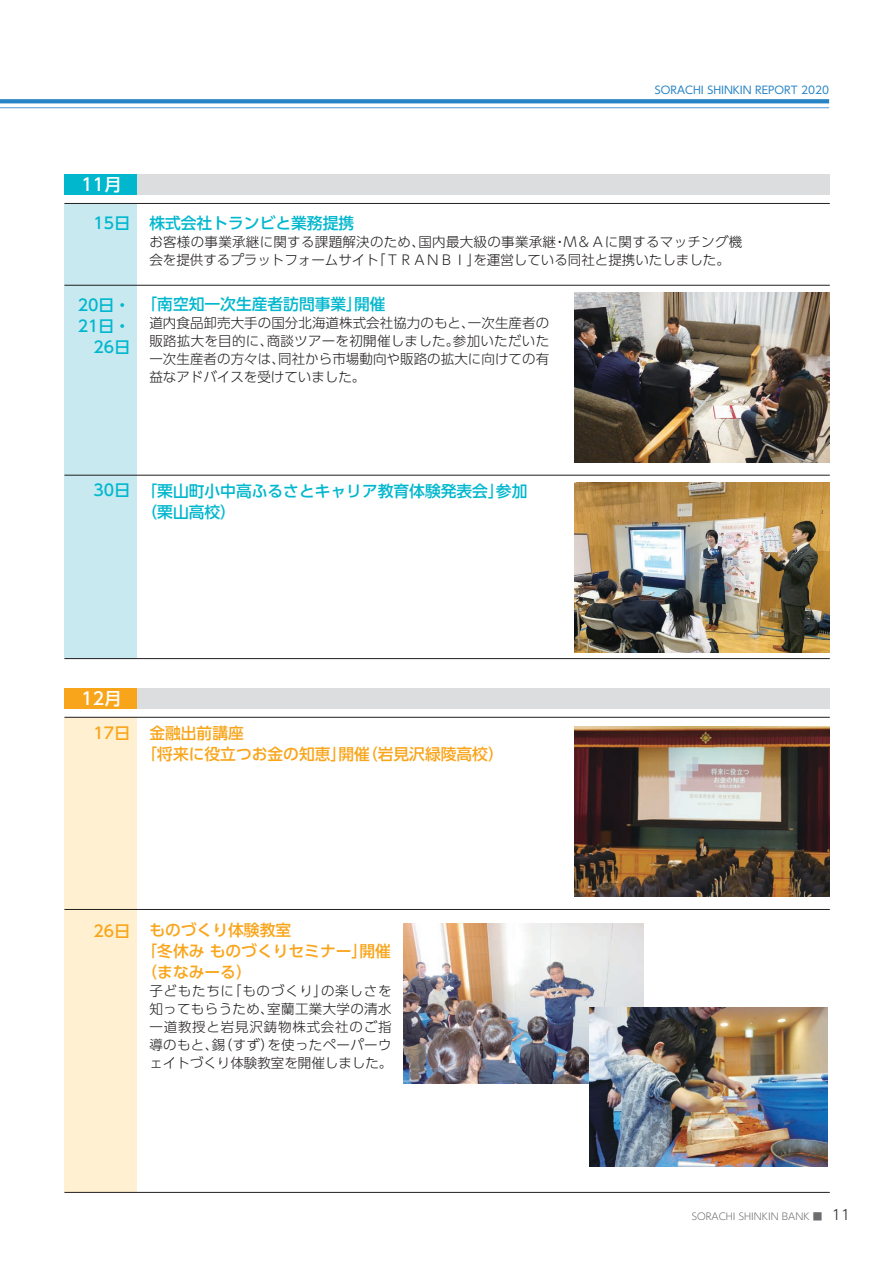
<style>
.page{position:relative;width:893px;height:1263px;background:#fff}
.page>*{position:absolute;margin:0;border:0;box-sizing:border-box;transform-origin:0 0}
.t1{font:500 17.25px "UD Shin Go Pro";color:#fff}
.t2{font:500 15.75px/21px "UD Shin Go Pro";color:#00b7ce;text-align:right}
.t3{font:500 15.75px/21px "UD Shin Go Pro";color:#f9a51b}
.t4{font:300 13.5px/18px "UD Shin Go Pro";letter-spacing:.005em;color:#231f20;text-align:justify}
.t5{font:10.65px "UD Shin Go Pro";color:#2783c5}
.t6{font:300 9.6px "UD Shin Go Pro";color:#6c6d70}
.s1{font-size:13.8px;color:#231f20}
</style>
<div class="page">
<div style="left:64px;top:203px;width:72px;height:456px;background:#c8e9f0"></div>
<div style="left:64px;top:717px;width:72px;height:475px;background:#fef0d0"></div>
<div style="left:64px;top:174px;width:765px;height:21px;background:#dcdddf"></div>
<div style="left:64px;top:174px;width:72px;height:21px;background:#00b7ce"></div>
<hr style="left:64px;top:285px;width:766px;height:1px;background:#231f20">
<hr style="left:64px;top:203px;width:766px;height:1px;background:#231f20">
<div style="left:64px;top:688px;width:765px;height:21px;background:#dcdddf"></div>
<div style="left:64px;top:688px;width:72px;height:21px;background:#f9a51b"></div>
<hr style="left:64px;top:717px;width:766px;height:1px;background:#231f20">
<hr style="left:64px;top:658px;width:766px;height:1px;background:#231f20">
<hr style="left:64px;top:475px;width:766px;height:1px;background:#231f20">
<hr style="left:64px;top:909px;width:766px;height:1px;background:#231f20">
<img style="left:404px;top:924px;width:240px;height:160px">
<img style="left:589px;top:1007px;width:238px;height:159px">
<img style="left:574px;top:292px;width:255px;height:170px">
<img style="left:574px;top:483px;width:255px;height:170px">
<img style="left:574px;top:726px;width:255px;height:170px">
<svg style="left:0;top:99px;width:829px;height:4px;background:#2f88c7"></svg>
<hr style="left:0;top:107px;width:829px;height:1px;background:#79aede">
<hr style="left:64px;top:1192px;width:766px;height:1px;background:#231f20">
<p class="t5" style="left:655px;top:81px;width:176px">SORACHI SHINKIN REPORT 2020</p>
<p class="t1" style="left:82px;top:171px;width:42px">11月</p>
<p class="t2" style="left:94px;top:212px;width:38px">15日</p>
<p class="t2" style="left:78px;top:294px;width:54px">20日・<br>21日・<br>26日</p>
<p class="t2" style="left:149px;top:212px;width:206px">株式会社トランビと業務提携</p>
<p class="t4" style="left:149px;top:232px;width:594px">お客様の事業承継に関する課題解決のため、国内最大級の事業承継・Ｍ＆Ａに関するマッチング機会を提供するプラットフォームサイト「ＴＲＡＮＢＩ」を運営している同社と提携いたしました。</p>
<p class="t2" style="left:142px;top:293px;width:246px">「南空知一次生産者訪問事業」開催</p>
<p class="t4" style="left:149px;top:314px;width:401px">道内食品卸売大手の国分北海道株式会社協力のもと、一次生産者の販路拡大を目的に、商談ツアーを初開催しました。参加いただいた一次生産者の方々は、同社から市場動向や販路の拡大に向けての有益なアドバイスを受けていました。</p>
<p class="t2" style="left:94px;top:479px;width:38px">30日</p>
<p class="t2" style="left:142px;top:480px;width:387px;text-align:left">「栗山町小中高ふるさとキャリア教育体験発表会」参加（栗山高校）</p>
<p class="t1" style="left:82px;top:685px;width:42px">12月</p>
<p class="t3" style="left:94px;top:722px;width:38px">17日</p>
<p class="t3" style="left:142px;top:722px;width:364px;text-indent:8px">金融出前講座<br>「将来に役立つお金の知恵」開催（岩見沢緑陵高校）</p>
<p class="t3" style="left:94px;top:919px;width:38px">26日</p>
<p class="t3" style="left:142px;top:919px;width:251px;text-indent:8px">ものづくり体験教室<br>「冬休み ものづくりセミナー」開催（まなみーる）</p>
<p class="t4" style="left:149px;top:982px;width:245px">子どもたちに「ものづくり」の楽しさを知ってもらうため、室蘭工業大学の清水一道教授と岩見沢鋳物株式会社のご指導のもと、錫（すず）を使ったペーパーウェイトづくり体験教室を開催しました。</p>
<p class="t6" style="left:692px;top:1208px;width:160px">SORACHI SHINKIN BANK ■ <span class="s1">11</span></p>
</div>
